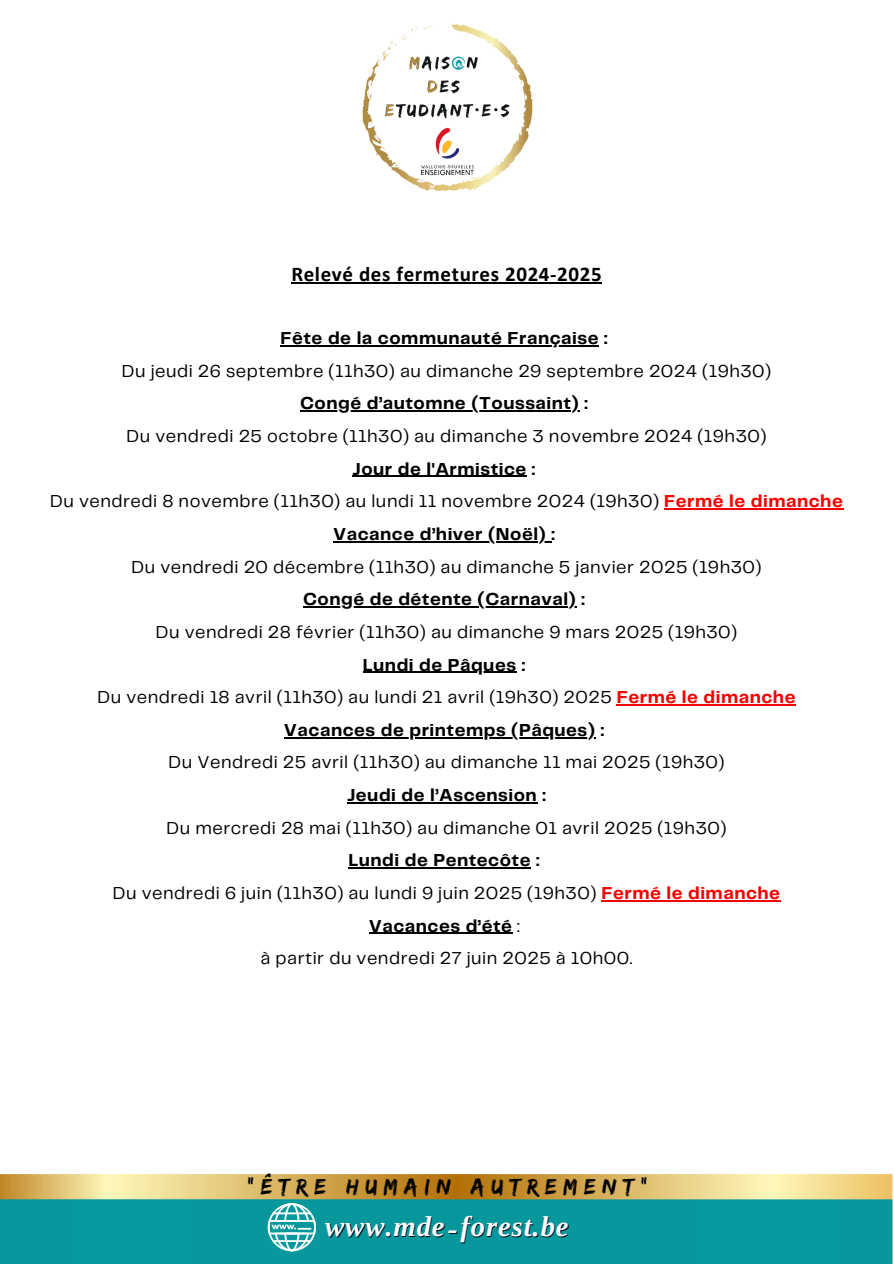
<style>
.page{position:relative;width:894px;height:1264px;background:#fff}
.page>*{position:absolute;margin:0;border:0;box-sizing:border-box;transform-origin:0 0}
.t1{font:28.8px "UKIJ Chiwer Kesme";letter-spacing:.03em;color:#fff}
.t2{font:22.95px "Edo";letter-spacing:.295em;color:#000}
.t3{font:700 21px "Calibri";letter-spacing:.03em;color:#000}
.t4{font:18px "Telegraf";letter-spacing:.03em;color:#000}
.t5{font:700 18px "Telegraf";letter-spacing:.03em;color:#000}
.s1{font-weight:700;color:#f60000}
.s2{font-weight:400}
</style>
<div class="page">
<svg style="left:0;top:1174px;width:892px;height:25px;background:#ddba69"></svg>
<div style="left:0;top:1199px;width:892px;height:64px;background:#06989d"></div>
<svg style="left:268px;top:1203px;width:48px;height:48px"></svg>
<hr style="left:291px;top:282px;width:311px;height:1px;background:#000">
<hr style="left:280px;top:345px;width:319px;height:1px;background:#000">
<hr style="left:300px;top:410px;width:279px;height:1px;background:#000">
<hr style="left:352px;top:476px;width:174px;height:1px;background:#000">
<hr style="left:664px;top:508px;width:179px;height:1px;background:#f60000">
<hr style="left:333px;top:541px;width:218px;height:1px;background:#000">
<hr style="left:303px;top:606px;width:273px;height:1px;background:#000">
<hr style="left:363px;top:671px;width:153px;height:1px;background:#000">
<hr style="left:616px;top:704px;width:179px;height:1px;background:#f60000">
<hr style="left:284px;top:737px;width:311px;height:1px;background:#000">
<hr style="left:347px;top:802px;width:190px;height:1px;background:#000">
<hr style="left:348px;top:867px;width:183px;height:1px;background:#000">
<hr style="left:601px;top:900px;width:179px;height:1px;background:#f60000">
<hr style="left:368px;top:932px;width:144px;height:1px;background:#000">
<img style="left:362px;top:24px;width:171px;height:167px">
<p class="t3" style="left:291px;top:265px;width:312px">Relevé des fermetures 2024-2025</p>
<p class="t5" style="left:280px;top:330px;width:328px">Fête de la communauté Française :</p>
<p class="t4" style="left:122px;top:363px;width:650px">Du jeudi 26 septembre (11h30) au dimanche 29 septembre 2024 (19h30)</p>
<p class="t5" style="left:300px;top:396px;width:289px">Congé d’automne (Toussaint) :</p>
<p class="t4" style="left:126px;top:428px;width:641px">Du vendredi 25 octobre (11h30) au dimanche 3 novembre 2024 (19h30)</p>
<p class="t5" style="left:352px;top:461px;width:184px">Jour de l'Armistice :</p>
<p class="t4" style="left:50px;top:493px;width:793px">Du vendredi 8 novembre (11h30) au lundi 11 novembre 2024 (19h30) <span class="s1">Fermé le dimanche</span></p>
<p class="t5" style="left:333px;top:526px;width:223px">Vacance d’hiver (Noël) :</p>
<p class="t4" style="left:131px;top:559px;width:631px">Du vendredi 20 décembre (11h30) au dimanche 5 janvier 2025 (19h30)</p>
<p class="t5" style="left:303px;top:591px;width:283px">Congé de détente (Carnaval) :</p>
<p class="t4" style="left:156px;top:624px;width:582px">Du vendredi 28 février (11h30) au dimanche 9 mars 2025 (19h30)</p>
<p class="t5" style="left:363px;top:657px;width:164px">Lundi de Pâques :</p>
<p class="t4" style="left:98px;top:689px;width:699px">Du vendredi 18 avril (11h30) au lundi 21 avril (19h30) 2025 <span class="s1">Fermé le dimanche</span></p>
<p class="t5" style="left:284px;top:722px;width:322px">Vacances de printemps (Pâques) :</p>
<p class="t4" style="left:168px;top:754px;width:557px">Du Vendredi 25 avril (11h30) au dimanche 11 mai 2025 (19h30)</p>
<p class="t5" style="left:347px;top:787px;width:200px">Jeudi de l’Ascension :</p>
<p class="t4" style="left:167px;top:820px;width:561px">Du mercredi 28 mai (11h30) au dimanche 01 avril 2025 (19h30)</p>
<p class="t5" style="left:348px;top:852px;width:192px">Lundi de Pentecôte :</p>
<p class="t4" style="left:113px;top:885px;width:668px">Du vendredi 6 juin (11h30) au lundi 9 juin 2025 (19h30) <span class="s1">Fermé le dimanche</span></p>
<p class="t5" style="left:368px;top:918px;width:152px">Vacances d’été <span class="s2">:</span></p>
<p class="t4" style="left:260px;top:950px;width:373px">à partir du vendredi 27 juin 2025 à 10h00.</p>
<p class="t2" style="left:247px;top:1173px;width:401px">“ÊTRE HUMAIN AUTREMENT”</p>
<h2 class="t1" style="left:325px;top:1210px;width:245px">www.mde-forest.be</h2>
</div>
